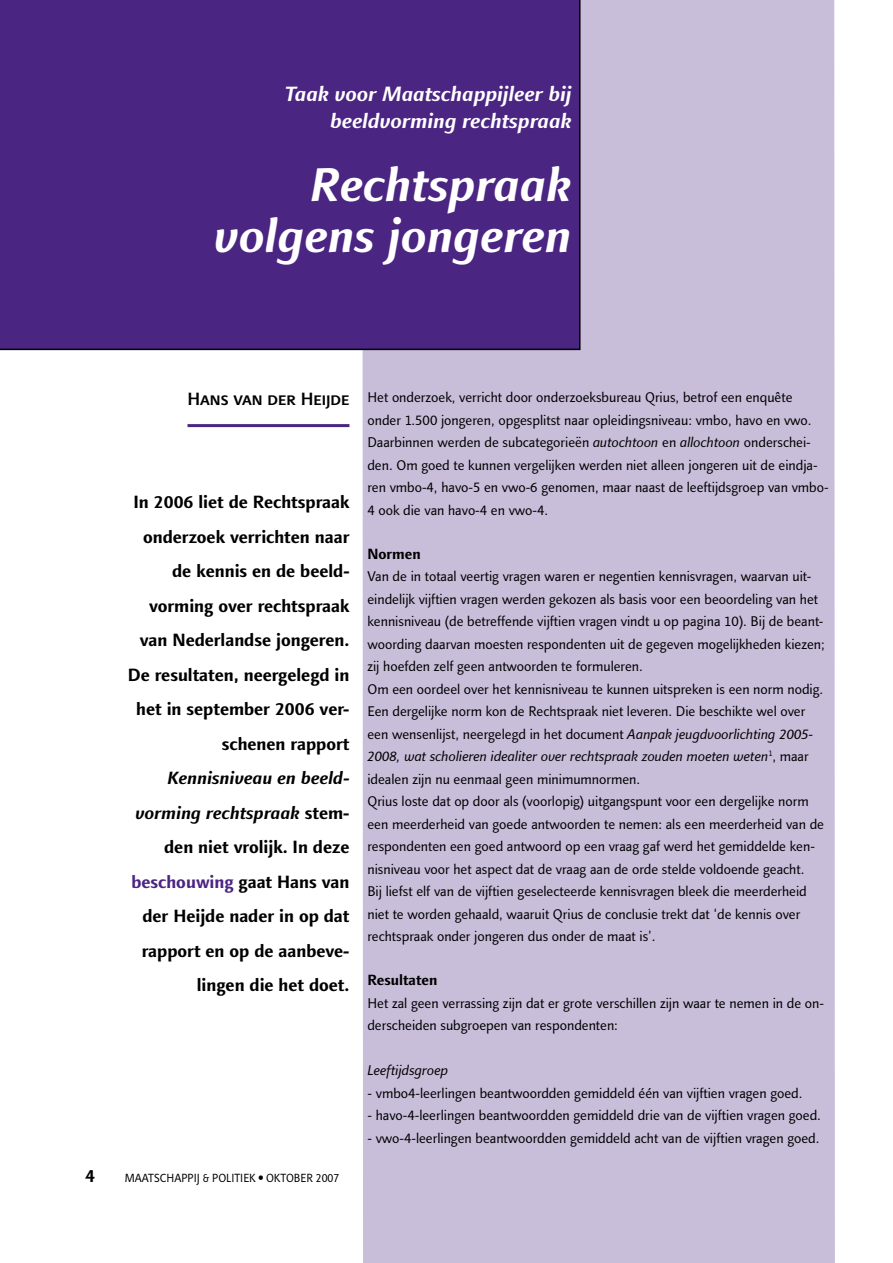
<style>
.page{position:relative;width:893px;height:1263px;background:#fff}
.page>*{position:absolute;margin:0;border:0;box-sizing:border-box;transform-origin:0 0}
.t1{font:italic 700 48px/51px "Linotype Finnegan";color:#fff;text-align:right}
.t2{font:italic 700 21px/27px "Linotype Finnegan Os F";color:#fff;text-align:right}
.t3{font:700 18px/34.5px "Linotype Finnegan";color:#000;text-align:right}
.t4{font:500 18px "Linotype Finnegan SC";color:#000}
.t5{font:700 15px "Linotype Finnegan";color:#000}
.t6{font:14.25px/22.5px "Linotype Finnegan";color:#000}
.t7{font:italic 14.25px "Linotype Finnegan";color:#000}
.t8{font:12px "Linotype Finnegan";color:#000;scale:.95 1}
.s1{font-style:italic}
.s2{color:#4b2582}
</style>
<div class="page">
<div style="left:362px;top:0;width:473px;height:1263px;background:#c9beda"></div>
<hr style="left:187px;top:424px;width:162px;height:3px;background:#4b2582">
<div style="left:0;top:0;width:580px;height:350px;background:#4b2582"></div>
<h2 class="t2" style="left:285px;top:80px;width:288px">Taak voor Maatschappijleer bij beeldvorming rechtspraak</h2>
<h1 class="t1" style="left:214px;top:160px;width:359px">Rechtspraak volgens jongeren</h1>
<p class="t4" style="left:187px;top:388px;width:163px">Hans van der Heijde</p>
<p class="t3" style="left:128px;top:485px;width:223px">In 2006 liet de Rechtspraak onderzoek verrichten naar de kennis en de beeld&shy;vorming over rechtspraak van Nederlandse jongeren.<br>De resultaten, neergelegd in het in september 2006 ver&shy;schenen rapport</p>
<p class="t3" style="left:132px;top:761px;width:219px"><span class="s1">Kennisniveau en beeld&shy;vorming rechtspraak</span> stem&shy;den niet vrolijk. In deze <span class="s2">beschouwing</span> gaat Hans van der Heijde nader in op dat rapport en op de aanbeve&shy;lingen die het doet.</p>
<p class="t8" style="left:125px;top:1171px;width:227px">MAATSCHAPPIJ &amp; POLITIEK ■ OKTOBER 2007</p>
<p class="t6" style="left:367px;top:386px;width:463px">Het onderzoek, verricht door onderzoeksbureau Qrius, betrof een enquête onder 1.500 jongeren, opgesplitst naar opleidingsniveau: vmbo, havo en vwo.<br>Daarbinnen werden de subcategorieën <span class="s1">autochtoon</span> en <span class="s1">allochtoon</span> onderschei&shy;den. Om goed te kunnen vergelijken werden niet alleen jongeren uit de eindja&shy;ren vmbo-4, havo-5 en vwo-6 genomen, maar naast de leeftijdsgroep van vmbo-4 ook die van havo-4 en vwo-4.</p>
<p class="t5" style="left:367px;top:545px;width:55px">Normen</p>
<p class="t6" style="left:367px;top:565px;width:459px">Van de in totaal veertig vragen waren er negentien kennisvragen, waarvan uit&shy;eindelijk vijftien vragen werden gekozen als basis voor een beoordeling van het kennisniveau (de betreffende vijftien vragen vindt u op pagina 10). Bij de beant&shy;woording daarvan moesten respondenten uit de gegeven mogelijkheden kiezen; zij hoefden zelf geen antwoorden te formuleren.<br>Om een oordeel over het kennisniveau te kunnen uitspreken is een norm nodig.<br>Een dergelijke norm kon de Rechtspraak niet leveren. Die beschikte wel over een wensenlijst, neergelegd in het document <span class="s1">Aanpak jeugdvoorlichting 2005- 2008, wat scholieren idealiter over rechtspraak zouden moeten weten</span><sup>1</sup>, maar idealen zijn nu eenmaal geen minimumnormen.<br>Qrius loste dat op door als (voorlopig) uitgangspunt voor een dergelijke norm een meerderheid van goede antwoorden te nemen: als een meerderheid van de respondenten een goed antwoord op een vraag gaf werd het gemiddelde ken&shy;nisniveau voor het aspect dat de vraag aan de orde stelde voldoende geacht.<br>Bij liefst elf van de vijftien geselecteerde kennisvragen bleek die meerderheid niet te worden gehaald, waaruit Qrius de conclusie trekt dat ‘de kennis over rechtspraak onder jongeren dus onder de maat is’.</p>
<p class="t5" style="left:367px;top:971px;width:71px">Resultaten</p>
<p class="t6" style="left:367px;top:992px;width:458px">Het zal geen verrassing zijn dat er grote verschillen zijn waar te nemen in de on&shy;derscheiden subgroepen van respondenten:</p>
<p class="t7" style="left:367px;top:1062px;width:82px">Leeftijdsgroep</p>
<p class="t6" style="left:367px;top:1082px;width:437px">- vmbo4-leerlingen beantwoordden gemiddeld één van vijftien vragen goed.</p>
<p class="t6" style="left:367px;top:1104px;width:455px">- havo-4-leerlingen beantwoordden gemiddeld drie van de vijftien vragen goed.</p>
<p class="t6" style="left:367px;top:1127px;width:453px">- vwo-4-leerlingen beantwoordden gemiddeld acht van de vijftien vragen goed.</p>
</div>
